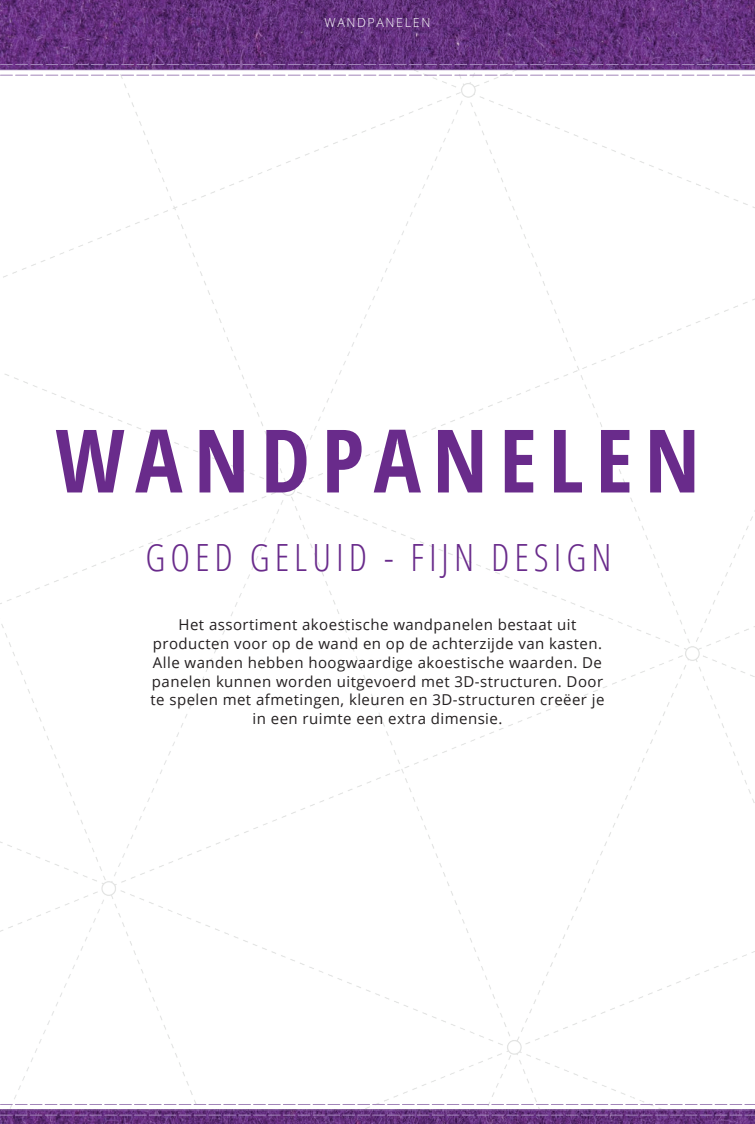
<style>
.page{position:relative;width:755px;height:1124px;background:#fff}
.page>*{position:absolute;margin:0;border:0;box-sizing:border-box;transform-origin:0 0}
.t1{font:700 87.5px "Open Sans Condensed";letter-spacing:.13em;color:#692b8b}
.t2{font:300 37.5px "Open Sans Condensed";letter-spacing:.13em;color:#692b8b}
.t3{font:15px/18.8px "Open Sans";letter-spacing:.03em;color:#231f20;text-align:center}
.t4{font:300 12.5px "Open Sans";letter-spacing:.13em;color:#fff}
</style>
<div class="page">
<img style="left:1px;top:70px;width:754px;height:1039px">
<img style="left:1px;top:0;width:754px;height:69px">
<hr style="left:0;top:69px;width:755px;height:1px;background:#a285b9">
<svg style="left:1px;top:75px;width:753px;height:1px"></svg>
<svg style="left:1px;top:64px;width:753px;height:1px"></svg>
<img style="left:1px;top:1110px;width:754px;height:13px">
<hr style="left:0;top:1109px;width:755px;height:1px;background:#a285b9">
<svg style="left:1px;top:1114px;width:754px;height:1px"></svg>
<svg style="left:1px;top:1103px;width:754px;height:1px"></svg>
<img style="left:0;top:0;width:1px;height:1123px">
<p class="t4" style="left:324px;top:14px;width:107px">WANDPANELEN</p>
<h1 class="t1" style="left:55px;top:399px;width:646px">WANDPANELEN</h1>
<h2 class="t2" style="left:146px;top:532px;width:467px">GOED GELUID - FIJN DESIGN</h2>
<p class="t3" style="left:150px;top:615px;width:455px">Het assortiment akoestische wandpanelen bestaat uit producten voor op de wand en op de achterzijde van kasten.<br>Alle wanden hebben hoogwaardige akoestische waarden. De panelen kunnen worden uitgevoerd met 3D-structuren. Door te spelen met afmetingen, kleuren en 3D-structuren creëer je in een ruimte een extra dimensie.</p>
</div>
